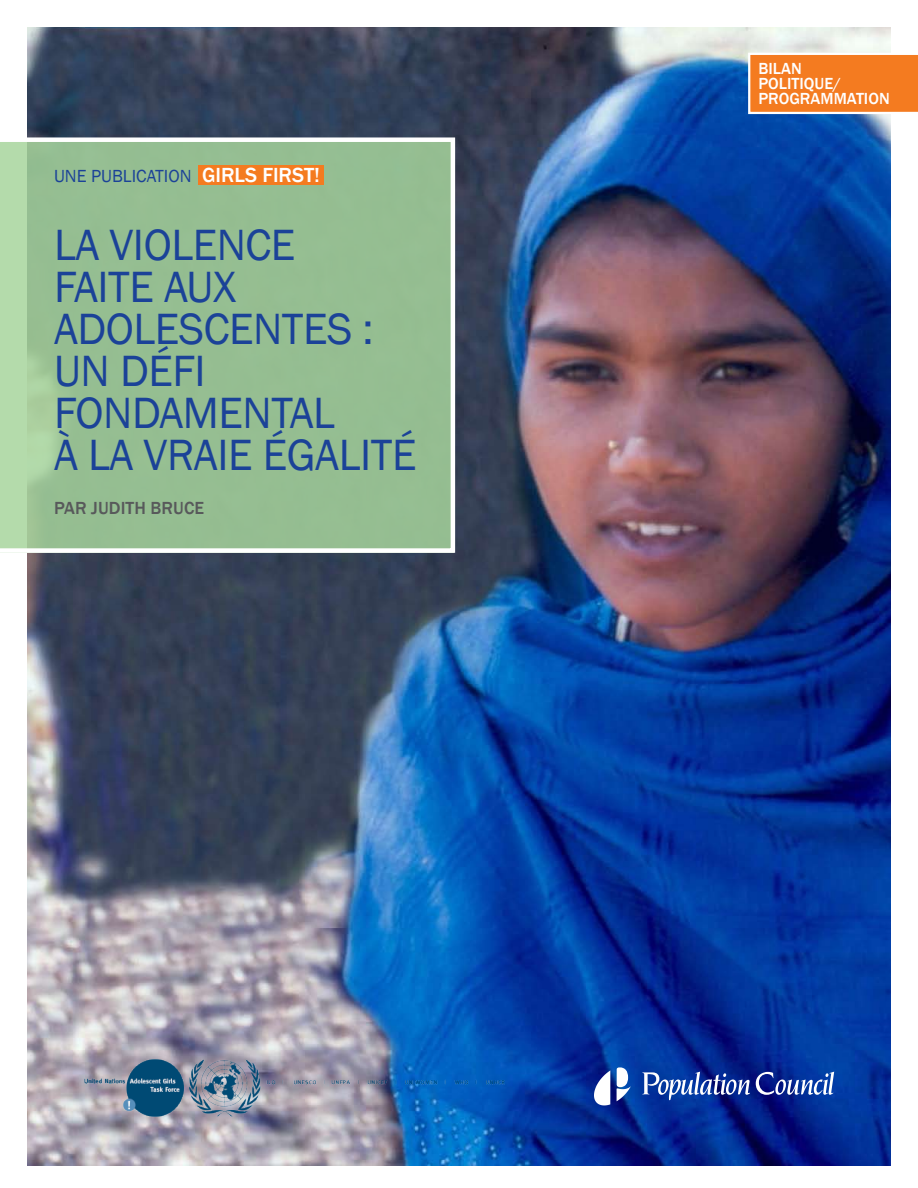
<style>
.page{position:relative;width:918px;height:1188px;background:#fff}
.page>*{position:absolute;margin:0;border:0;box-sizing:border-box;transform-origin:0 0}
.t1{font:45px/42px "Franklin Gothic";letter-spacing:-.01em;color:#1b4298}
.t2{font:18px "Franklin Gothic";color:#1b4298}
.t3{font:500 18px "Franklin Gothic";letter-spacing:.005em;color:#58595b}
.t4{font:500 16.5px/15px "Franklin Gothic";color:#fff}
.s1{font-weight:500;font-size:21px;color:#fff}
</style>
<div class="page">
<img style="left:27px;top:28px;width:864px;height:1137px">
<svg style="left:0;top:137px;width:455px;height:416px;background:#9bc095"></svg>
<img style="left:72px;top:1048px;width:459px;height:81px">
<svg style="left:748px;top:53px;width:170px;height:61px;background:#f48532"></svg>
<svg style="left:594px;top:1070px;width:16px;height:35px"></svg>
<svg style="left:642px;top:1072px;width:108px;height:28px"></svg>
<svg style="left:756px;top:1072px;width:78px;height:23px"></svg>
<svg style="left:617px;top:1067px;width:14px;height:34px"></svg>
<p class="t2" style="left:54px;top:165px;width:268px">UNE PUBLICATION <span class="s1">GIRLS FIRST!</span></p>
<p class="t1" style="left:54px;top:225px;width:184px">LA VIOLENCE<br>FAITE AUX<br>ADOLESCENT</p>
<p class="t1" style="left:303px;top:309px;width:72px">ES :</p>
<p class="t1" style="left:54px;top:351px;width:153px">UN DÉFI<br>FONDAMENTA</p>
<p class="t1" style="left:313px;top:393px;width:23px">L</p>
<p class="t1" style="left:54px;top:435px;width:255px">À LA VRAIE ÉGALITÉ</p>
<p class="t3" style="left:54px;top:496px;width:152px">PAR JUDITH BRUCE</p>
<p class="t4" style="left:758px;top:61px;width:84px">BI LAN<br>POLITIQUE/<br>PROGRA</p>
<p class="t4" style="left:821px;top:91px;width:68px">MMATION</p>
</div>
